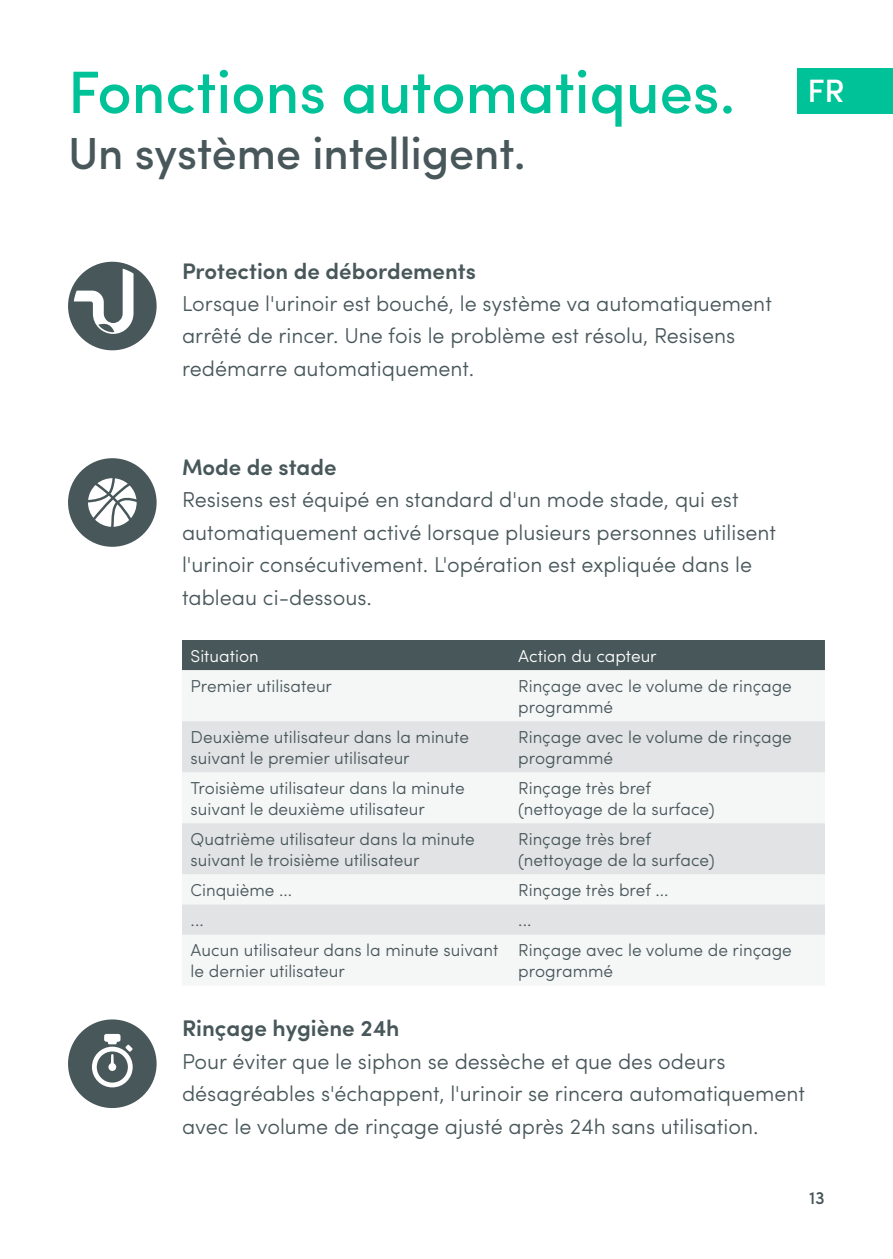
<style>
.page{position:relative;width:893px;height:1259px;background:#fff}
.page>*{position:absolute;margin:0;border:0;box-sizing:border-box;transform-origin:0 0}
.t1{font:500 60px "Sofia Pro";color:#00c298}
.t2{font:500 45px "Sofia Pro";color:#48575a}
.t3{font:500 32.4px "Sofia Pro";color:#fff}
.t4{font:600 22.8px "Sofia Pro";color:#48575a}
.t5{font:600 22.5px "Sofia Pro";color:#48575a}
.t6{font:300 21.6px/32.4px "Sofia Pro";color:#48575a}
.t7{font:500 18px "Sofia Pro";color:#48575a}
.t8{font:300 17.4px/20.7px "Sofia Pro";color:#48575a}
.t9{font:300 17.4px "Sofia Pro";color:#fff}
</style>
<div class="page">
<div style="left:182px;top:640px;width:643px;height:30px;background:#48575a"></div>
<div style="left:182px;top:670px;width:643px;height:265px;background:#f5f6f6"></div>
<svg style="left:182px;top:721px;width:643px;height:213px;fill:#e1e3e4"></svg>
<svg style="left:68px;top:262px;width:89px;height:88px"></svg>
<svg style="left:68px;top:458px;width:89px;height:89px"></svg>
<svg style="left:68px;top:1019px;width:89px;height:89px"></svg>
<div style="left:798px;top:68px;width:95px;height:46px;background:#00c298"></div>
<h1 class="t1" style="left:68px;top:47px;width:669px">Fonctions automatiques.</h1>
<h2 class="t2" style="left:68px;top:120px;width:459px">Un système intelligent.</h2>
<p class="t5" style="left:182px;top:254px;width:295px">Protection de débordements</p>
<p class="t6" style="left:182px;top:286px;width:591px">Lorsque l'urinoir est bouché, le système va automatiquement arrêté de rincer. Une fois le problème est résolu, Resisens redémarre automatiquement.</p>
<p class="t5" style="left:182px;top:450px;width:156px">Mode de stade</p>
<p class="t6" style="left:182px;top:482px;width:596px">Resisens est équipé en standard d'un mode stade, qui est automatiquement activé lorsque plusieurs personnes utilisent l'urinoir consécutivement. L'opération est expliquée dans le tableau ci-dessous.</p>
<h3 class="t3" style="left:807px;top:67px;width:39px">FR</h3>
<p class="t9" style="left:191px;top:643px;width:70px">Situation</p>
<p class="t9" style="left:518px;top:643px;width:140px">Action du capteur</p>
<p class="t8" style="left:191px;top:674px;width:143px">Premier utilisateur</p>
<p class="t8" style="left:518px;top:674px;width:275px">Rinçage avec le volume de rinçage programmé</p>
<p class="t8" style="left:191px;top:725px;width:280px">Deuxième utilisateur dans la minute suivant le premier utilisateur</p>
<p class="t8" style="left:518px;top:725px;width:275px">Rinçage avec le volume de rinçage programmé</p>
<p class="t8" style="left:191px;top:776px;width:275px">Troisième utilisateur dans la minute suivant le deuxième utilisateur</p>
<p class="t8" style="left:518px;top:776px;width:198px">Rinçage très bref (nettoyage de la surface)</p>
<p class="t8" style="left:191px;top:827px;width:286px">Quatrième utilisateur dans la minute suivant le troisième utilisateur</p>
<p class="t8" style="left:518px;top:827px;width:198px">Rinçage très bref (nettoyage de la surface)</p>
<p class="t8" style="left:191px;top:878px;width:103px">Cinquième ...</p>
<p class="t8" style="left:518px;top:878px;width:152px">Rinçage très bref ...</p>
<p class="t8" style="left:191px;top:908px;width:15px">...</p>
<p class="t8" style="left:518px;top:908px;width:15px">...</p>
<p class="t8" style="left:191px;top:938px;width:309px">Aucun utilisateur dans la minute suivant le dernier utilisateur</p>
<p class="t8" style="left:518px;top:938px;width:275px">Rinçage avec le volume de rinçage programmé</p>
<h3 class="t4" style="left:182px;top:1011px;width:219px">Rinçage hygiène 24h</h3>
<p class="t6" style="left:182px;top:1043px;width:625px">Pour éviter que le siphon se dessèche et que des odeurs désagréables s'échappent, l'urinoir se rincera automatiquement avec le volume de rinçage ajusté après 24h sans utilisation.</p>
<p class="t7" style="left:809px;top:1184px;width:17px">13</p>
</div>
